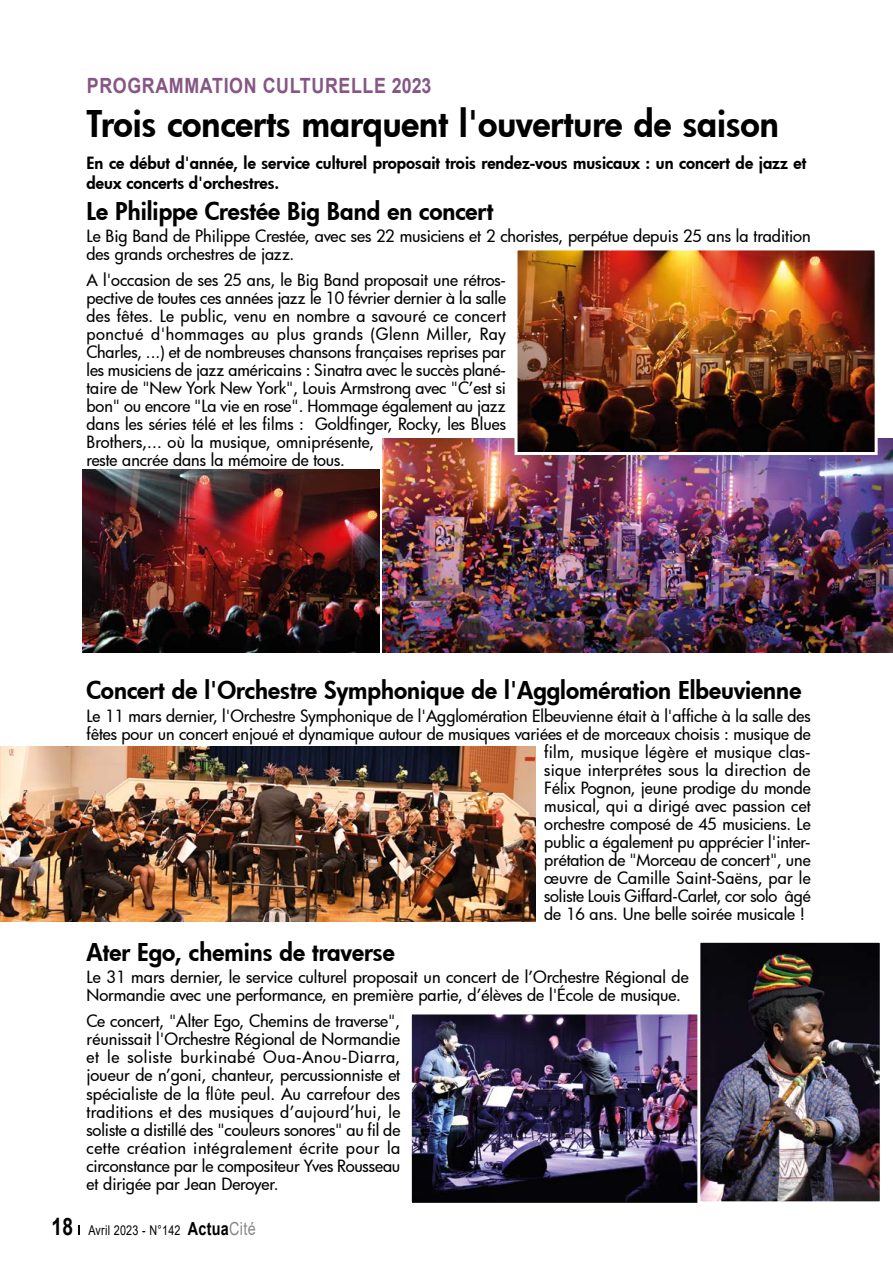
<style>
.page{position:relative;width:893px;height:1263px;background:#fff}
.page>*{position:absolute;margin:0;border:0;box-sizing:border-box;transform-origin:0 0}
.Article_-_Titre{font:800 36px "Futura";color:#000}
.bloc_titre{font:800 24px "Futura";color:#000}
.Article_-_Surtitre{font:700 21px "Arial";letter-spacing:.035em;color:#865785;scale:.85 1}
.Article_-_Texte{font:500 16.5px/18px "Futura";letter-spacing:-.005em;color:#000}
.Article_-__Chapeau{font:800 16.5px/19.8px "Futura";color:#000}
.Article_-_Texte-2{font:500 16.5px "Futura";letter-spacing:.015em;color:#000}
.t1{font:13.5px "Arial";letter-spacing:.02em;color:#000;scale:.8 1}
.s1{font-weight:700;font-size:24px}
.s2{font-weight:700;font-size:18px}
.s3{font-size:18px;color:#878787}
</style>
<div class="page">
<img style="left:83px;top:470px;width:297px;height:183px">
<img style="left:383px;top:439px;width:510px;height:214px">
<img style="left:518px;top:251px;width:356px;height:200px">
<div style="left:514px;top:247px;width:364px;height:208px;border:3px solid #fff"></div>
<img style="left:0;top:746px;width:536px;height:176px">
<img style="left:413px;top:1015px;width:284px;height:187px">
<div style="left:409px;top:1011px;width:315px;height:195px;border:3px solid #fff"></div>
<img style="left:701px;top:944px;width:178px;height:256px">
<div style="left:697px;top:940px;width:186px;height:264px;border:3px solid #fff"></div>
<p class="Article_-_Surtitre" style="left:87px;top:71px;width:407px">PROGRAMMATION CULTURELLE 2023</p>
<p class="Article_-_Titre" style="left:87px;top:99px;width:694px">Trois concerts marquent l'ouverture de saison</p>
<p class="Article_-__Chapeau" style="left:87px;top:153px;width:721px">En ce début d'année, le service culturel proposait trois rendez-vous musicaux : un concert de jazz et deux concerts d'orchestres.</p>
<p class="bloc_titre" style="left:87px;top:194px;width:408px">Le Philippe Crestée Big Band en concert</p>
<p class="Article_-_Texte" style="left:87px;top:226px;width:726px">Le Big Band de Philippe Crestée, avec ses 22 musiciens et 2 choristes, perpétue depuis 25 ans la tradition des grands orchestres de jazz.</p>
<p class="Article_-_Texte" style="left:87px;top:271px;width:421px">A l'occasion de ses 25 ans, le Big Band proposait une rétros&shy;pective de toutes ces années jazz le 10 février dernier à la salle des fêtes. Le public, venu en nombre a savouré ce concert ponctué d'hommages au plus grands (Glenn Miller, Ray Charles, ...) et de nombreuses chansons françaises reprises par les musiciens de jazz américains : Sinatra avec le succès plané&shy;taire de "New York New York", Louis Armstrong avec "C’est si bon" ou encore "La vie en rose". Hommage également au jazz dans les séries télé et les films : Goldfinger, Rocky, les Blues Brothers,... où la musique, omniprésente,<br>reste ancrée dans la mémoire de tous.</p>
<p class="bloc_titre" style="left:87px;top:674px;width:716px">Concert de l'Orchestre Symphonique de l'Agglomération Elbeuvienne</p>
<p class="Article_-_Texte" style="left:87px;top:706px;width:725px">Le 11 mars dernier, l'Orchestre Symphonique de l'Agglomération Elbeuvienne était à l'affiche à la salle des</p>
<p class="Article_-_Texte" style="left:87px;top:724px;width:726px">fêtes pour un concert enjoué et dynamique autour de musiques variées et de morceaux choisis : musique de</p>
<p class="Article_-_Texte" style="left:544px;top:742px;width:268px">film, musique légère et musique clas-</p>
<p class="Article_-_Texte-2" style="left:544px;top:758px;width:268px">sique interprétes sous la direction de</p>
<p class="Article_-_Texte" style="left:544px;top:778px;width:268px">Félix Pognon, jeune prodige du monde</p>
<p class="Article_-_Texte" style="left:544px;top:796px;width:268px">musical, qui a dirigé avec passion cet</p>
<p class="Article_-_Texte" style="left:544px;top:814px;width:268px">orchestre composé de 45 musiciens. Le</p>
<p class="Article_-_Texte" style="left:544px;top:832px;width:268px">public a également pu apprécier l'inter-</p>
<p class="Article_-_Texte" style="left:544px;top:850px;width:268px">prétation de "Morceau de concert", une</p>
<p class="Article_-_Texte-2" style="left:544px;top:866px;width:268px">œuvre de Camille Saint-Saëns, par le</p>
<p class="Article_-_Texte" style="left:544px;top:886px;width:268px">soliste Louis Giffard-Carlet, cor solo âgé</p>
<p class="Article_-_Texte" style="left:544px;top:904px;width:262px">de 16 ans. Une belle soirée musicale !</p>
<p class="bloc_titre" style="left:87px;top:936px;width:310px">Ater Ego, chemins de traverse</p>
<p class="Article_-_Texte" style="left:87px;top:967px;width:604px">Le 31 mars dernier, le service culturel proposait un concert de l’Orchestre Régional de<br>Normandie avec une performance, en première partie, d’élèves de l'École de musique.</p>
<p class="Article_-_Texte" style="left:87px;top:1012px;width:315px;text-align:justify">Ce concert, "Alter Ego, Chemins de traverse", réunissait l'Orchestre Régional de Normandie et le soliste burkinabé Oua-Anou-Diarra, joueur de n’goni, chanteur, percussionniste et spécialiste de la flûte peul. Au carrefour des traditions et des musiques d’aujourd’hui, le soliste a distillé des "couleurs sonores" au fil de cette création intégralement écrite pour la circonstance par le compositeur Yves Rousseau et dirigée par Jean Deroyer.</p>
<p class="t1" style="left:52px;top:1221px;width:257px"><span class="s1">18</span> Avril 2023 - N°142 <span class="s2">Actua</span><span class="s3">Cité</span></p>
</div>
